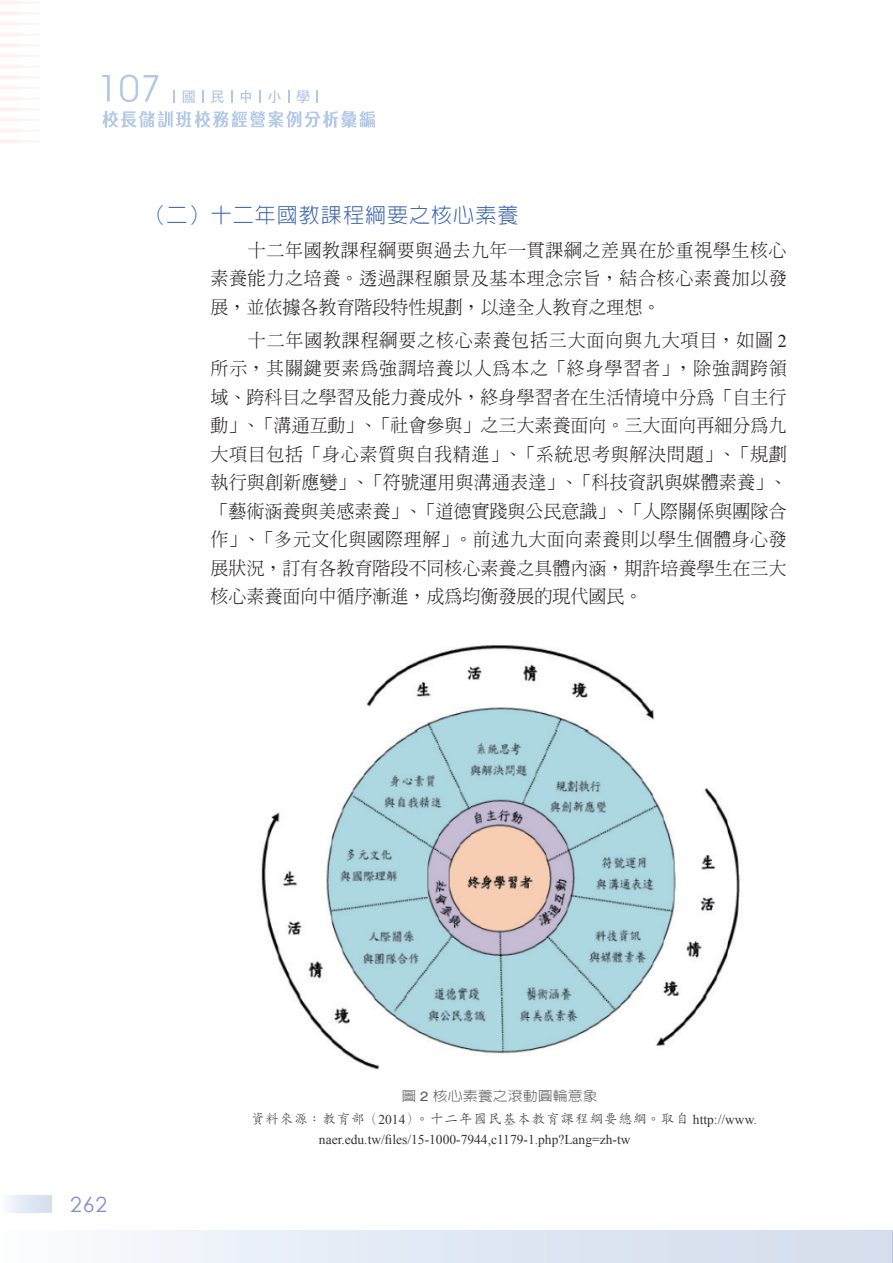
<style>
.page{position:relative;width:893px;height:1263px;background:#fff}
.page>*{position:absolute;margin:0;border:0;box-sizing:border-box;transform-origin:0 0}
.t1{font:300 21px "AR Hei B5";letter-spacing:.05em;color:#3a63af}
.t2{font:21px "Century Gothic";color:#8491c8}
.t3{font:300 18px/28.5px "AR Ming B5";color:#231f20;text-align:justify}
.t4{font:13.5px "Times New Roman";color:#333334}
.t5{font:300 13.5px "AR Kai B5 HK";letter-spacing:.075em;color:#333334}
.t6{font:300 13.5px "AR Hei B5";color:#57585a;scale:1.11 1}
.s1{font-family:"Times New Roman";font-weight:400}
.s2{font-family:"Helvetica";font-weight:400}
</style>
<div class="page">
<svg style="left:174px;top:90px;width:1px;height:13px"></svg>
<svg style="left:183px;top:91px;width:12px;height:12px"></svg>
<svg style="left:202px;top:90px;width:1px;height:13px"></svg>
<svg style="left:211px;top:91px;width:13px;height:12px"></svg>
<svg style="left:231px;top:90px;width:1px;height:13px"></svg>
<svg style="left:241px;top:90px;width:10px;height:13px"></svg>
<svg style="left:260px;top:90px;width:1px;height:13px"></svg>
<svg style="left:268px;top:90px;width:13px;height:13px"></svg>
<svg style="left:288px;top:90px;width:1px;height:13px"></svg>
<svg style="left:297px;top:90px;width:12px;height:13px"></svg>
<svg style="left:317px;top:90px;width:1px;height:13px"></svg>
<svg style="left:102px;top:111px;width:273px;height:17px"></svg>
<svg style="left:102px;top:75px;width:8px;height:27px"></svg>
<svg style="left:120px;top:74px;width:39px;height:28px"></svg>
<div style="left:0;top:1230px;width:893px;height:33px;background:linear-gradient(to right,#f8fbfe,#d0dbeb)"></div>
<div style="left:0;top:1195px;width:52px;height:18px;background:linear-gradient(to right,#f8fbfe,#d2dcec)"></div>
<hr style="left:892px;top:1230px;width:1px;height:33px;background:#b9c5dd">
<hr style="left:0;top:139px;width:21px;height:4px;background:#fef3f2">
<hr style="left:0;top:129px;width:21px;height:3px;background:#fac5be">
<hr style="left:0;top:118px;width:21px;height:4px;background:#fef3f2">
<hr style="left:0;top:107px;width:21px;height:4px;background:#fef3f2">
<hr style="left:0;top:97px;width:21px;height:3px;background:#fac5be">
<hr style="left:0;top:86px;width:21px;height:4px;background:#fef3f2">
<hr style="left:0;top:75px;width:21px;height:4px;background:#fef3f2">
<hr style="left:0;top:65px;width:21px;height:3px;background:#fac5be">
<hr style="left:0;top:54px;width:21px;height:4px;background:#fef3f2">
<hr style="left:0;top:43px;width:21px;height:4px;background:#fef3f2">
<hr style="left:0;top:33px;width:21px;height:3px;background:#fac5be">
<hr style="left:0;top:22px;width:21px;height:4px;background:#fef3f2">
<hr style="left:0;top:11px;width:21px;height:4px;background:#fef3f2">
<hr style="left:0;top:1px;width:21px;height:3px;background:#fac5be">
<svg style="left:21px;top:141px;width:18px;height:1px"></svg>
<svg style="left:21px;top:130px;width:18px;height:1px"></svg>
<svg style="left:21px;top:119px;width:18px;height:2px"></svg>
<svg style="left:21px;top:109px;width:18px;height:1px"></svg>
<svg style="left:21px;top:98px;width:18px;height:1px"></svg>
<svg style="left:21px;top:87px;width:18px;height:2px"></svg>
<svg style="left:21px;top:77px;width:18px;height:1px"></svg>
<svg style="left:21px;top:66px;width:18px;height:1px"></svg>
<svg style="left:21px;top:55px;width:18px;height:2px"></svg>
<svg style="left:21px;top:45px;width:18px;height:1px"></svg>
<svg style="left:21px;top:34px;width:18px;height:1px"></svg>
<svg style="left:21px;top:23px;width:18px;height:2px"></svg>
<svg style="left:21px;top:13px;width:18px;height:1px"></svg>
<svg style="left:21px;top:2px;width:18px;height:1px"></svg>
<img style="left:260px;top:645px;width:480px;height:425px">
<p class="t1" style="left:145px;top:204px;width:375px">（二）十二年國教課程綱要之核心素養</p>
<p class="t3" style="left:210px;top:236px;width:578px;text-indent:37px">十二年國教課程綱要與過去九年一貫課綱之差異在於重視學生核心素養能力之培養。透過課程願景及基本理念宗旨，結合核心素養加以發展，並依據各教育階段特性規劃，以達全人教育之理想。</p>
<p class="t3" style="left:210px;top:326px;width:578px;text-indent:37px">十二年國教課程綱要之核心素養包括三大面向與九大項目，如圖 <span class="s1">2</span>所示，其關鍵要素為強調培養以人為本之「終身學習者」，除強調跨領域、跨科目之學習及能力養成外，終身學習者在生活情境中分為「自主行動」、「溝通互動」、「社會參與」之三大素養面向。三大面向再細分為九大項目包括「身心素質與自我精進」、「系統思考與解決問題」、「規劃執行與創新應變」、「符號運用與溝通表達」、「科技資訊與媒體素養」、「藝術涵養與美感素養」、「道德實踐與公民意識」、「人際關係與團隊合作」、「多元文化與國際理解」。前述九大面向素養則以學生個體身心發展狀況，訂有各教育階段不同核心素養之具體內涵，期許培養學生在三大核心素養面向中循序漸進，成為均衡發展的現代國民。</p>
<p class="t2" style="left:70px;top:1190px;width:39px">262</p>
<p class="t6" style="left:401px;top:1089px;width:178px">圖 <span class="s2">2</span> 核心素養之滾動圓輪意象</p>
<p class="t5" style="left:251px;top:1112px;width:507px">資料來源：教育部（<span class="s1">2014</span>）。十二年國民基本教育課程綱要總綱。取自 <span class="s1">http://www.</span></p>
<p class="t4" style="left:319px;top:1130px;width:313px">naer.edu.tw/files/15-1000-7944,c1179-1.php?Lang=zh-tw</p>
</div>
